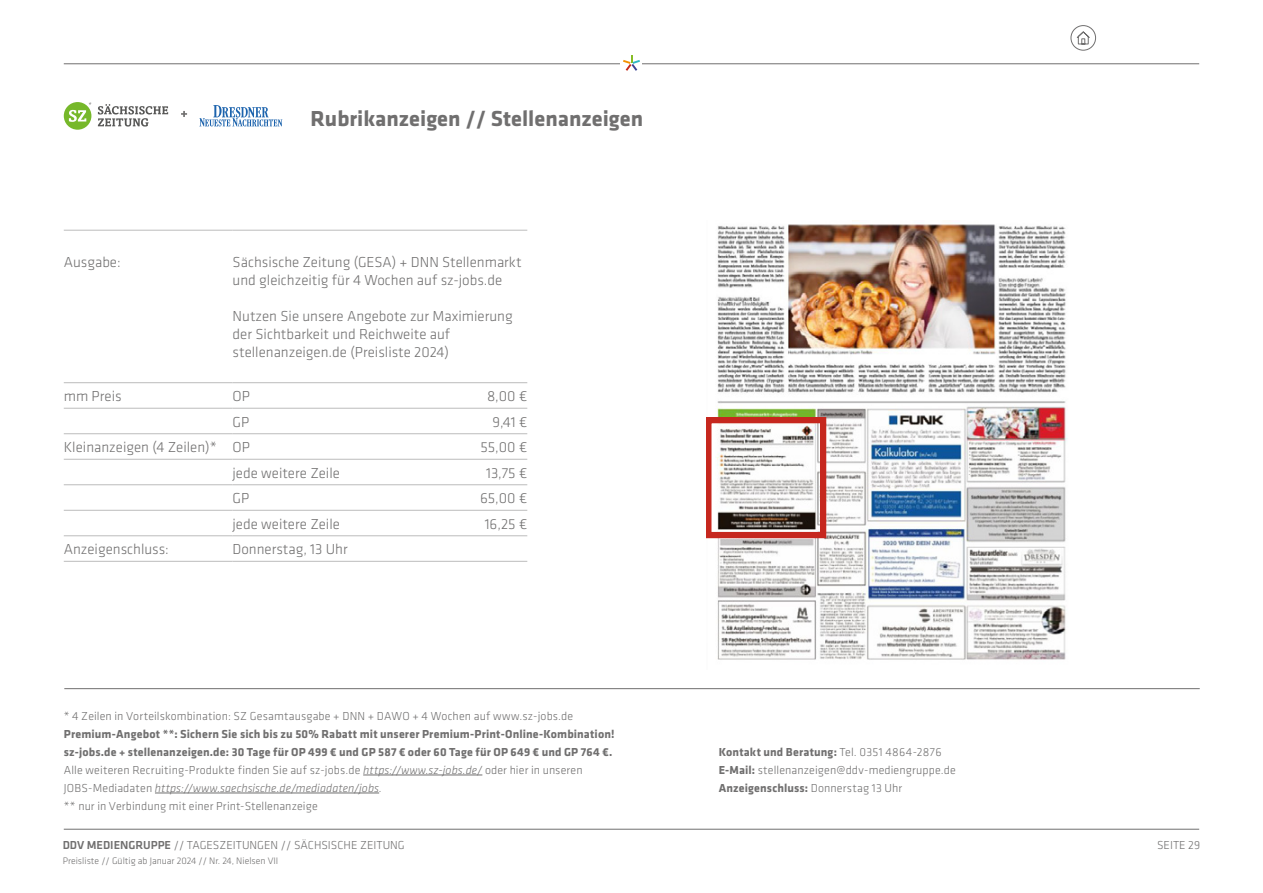
<style>
.page{position:relative;width:1263px;height:893px;background:#fff}
.page>*{position:absolute;margin:0;border:0;box-sizing:border-box;transform-origin:0 0}
.t1{font:700 22.5px "Klavika Basic";color:#706f6f}
.F_Subhead{font:300 15px/18px "Klavika Basic";color:#706f6f}
.Text{font:700 12px/18px "Klavika Basic";letter-spacing:.01em;color:#706f6f}
.Text-2{font:300 12px "Klavika Basic";letter-spacing:.005em;color:#706f6f}
.t2{font:300 9.75px "Klavika Basic";color:#706f6f}
.s1{font-weight:300}
.s2{font-weight:300;font-style:italic}
.s3{font-weight:700}
.s4{font-weight:500}
</style>
<div class="page">
<hr style="left:64px;top:64px;width:1135px;height:1px;background:#706f6f">
<div style="left:621px;top:61px;width:21px;height:7px;background:#fff"></div>
<svg style="left:623px;top:55px;width:17px;height:16px"></svg>
<hr style="left:64px;top:829px;width:1135px;height:1px;background:#706f6f">
<div style="left:1071px;top:25px;width:25px;height:25px;border:1px solid #706f6f;border-radius:50%"></div>
<svg style="left:1076px;top:31px;width:14px;height:13px"></svg>
<hr style="left:64px;top:688px;width:1136px;height:1px;background:#706f6f">
<hr style="left:363px;top:775px;width:119px;height:1px;background:#706f6f">
<hr style="left:155px;top:793px;width:224px;height:1px;background:#706f6f">
<hr style="left:64px;top:230px;width:169px;height:1px;background:#bcbcbc">
<hr style="left:233px;top:230px;width:188px;height:1px;background:#bcbcbc">
<hr style="left:421px;top:230px;width:106px;height:1px;background:#bcbcbc">
<hr style="left:64px;top:382px;width:169px;height:1px;background:#bcbcbc">
<hr style="left:233px;top:382px;width:188px;height:1px;background:#bcbcbc">
<hr style="left:421px;top:382px;width:106px;height:1px;background:#bcbcbc">
<hr style="left:64px;top:408px;width:169px;height:1px;background:#bcbcbc">
<hr style="left:233px;top:408px;width:188px;height:1px;background:#bcbcbc">
<hr style="left:421px;top:408px;width:106px;height:1px;background:#bcbcbc">
<hr style="left:64px;top:433px;width:169px;height:1px;background:#bcbcbc">
<hr style="left:233px;top:433px;width:188px;height:1px;background:#bcbcbc">
<hr style="left:421px;top:433px;width:106px;height:1px;background:#bcbcbc">
<hr style="left:64px;top:459px;width:169px;height:1px;background:#bcbcbc">
<hr style="left:233px;top:459px;width:188px;height:1px;background:#bcbcbc">
<hr style="left:421px;top:459px;width:106px;height:1px;background:#bcbcbc">
<hr style="left:64px;top:484px;width:169px;height:1px;background:#bcbcbc">
<hr style="left:233px;top:484px;width:188px;height:1px;background:#bcbcbc">
<hr style="left:421px;top:484px;width:106px;height:1px;background:#bcbcbc">
<hr style="left:64px;top:510px;width:169px;height:1px;background:#bcbcbc">
<hr style="left:233px;top:510px;width:188px;height:1px;background:#bcbcbc">
<hr style="left:421px;top:510px;width:106px;height:1px;background:#bcbcbc">
<hr style="left:64px;top:535px;width:169px;height:1px;background:#bcbcbc">
<hr style="left:233px;top:535px;width:188px;height:1px;background:#bcbcbc">
<hr style="left:421px;top:535px;width:106px;height:1px;background:#bcbcbc">
<hr style="left:64px;top:561px;width:169px;height:1px;background:#bcbcbc">
<hr style="left:233px;top:561px;width:188px;height:1px;background:#bcbcbc">
<hr style="left:421px;top:561px;width:106px;height:1px;background:#bcbcbc">
<img style="left:708px;top:224px;width:360px;height:436px">
<svg style="left:707px;top:417px;width:119px;height:121px"></svg>
<svg style="left:181px;top:111px;width:6px;height:6px"></svg>
<svg style="left:199px;top:105px;width:83px;height:21px"></svg>
<svg style="left:98px;top:104px;width:70px;height:23px"></svg>
<svg style="left:64px;top:102px;width:27px;height:28px"></svg>
<p class="t1" style="left:310px;top:102px;width:334px">Rubrikanzeigen // Stellenanzeigen</p>
<p class="F_Subhead" style="left:64px;top:253px;width:59px">Ausgabe:</p>
<p class="F_Subhead" style="left:233px;top:253px;width:290px">Sächsische Zeitung (GESA) + DNN Stellenmarkt und gleichzeitig für 4 Wochen auf sz-jobs.de</p>
<p class="F_Subhead" style="left:233px;top:307px;width:282px">Nutzen Sie unsere Angebote zur Maximierung der Sichtbarkeit und Reichweite auf stellenanzeigen.de (Preisliste 2024)</p>
<p class="F_Subhead" style="left:64px;top:387px;width:59px">mm Preis</p>
<p class="F_Subhead" style="left:233px;top:387px;width:19px">OP</p>
<p class="F_Subhead" style="left:487px;top:387px;width:42px">8,00 €</p>
<p class="F_Subhead" style="left:233px;top:412px;width:18px">GP</p>
<p class="F_Subhead" style="left:493px;top:412px;width:36px">9,41 €</p>
<p class="F_Subhead" style="left:64px;top:438px;width:155px">Kleinanzeigen (4 Zeilen)*</p>
<p class="F_Subhead" style="left:233px;top:438px;width:19px">OP</p>
<p class="F_Subhead" style="left:480px;top:438px;width:48px">55,00 €</p>
<p class="F_Subhead" style="left:233px;top:463px;width:109px">jede weitere Zeile</p>
<p class="F_Subhead" style="left:486px;top:463px;width:43px">13,75 €</p>
<p class="F_Subhead" style="left:233px;top:489px;width:18px">GP</p>
<p class="F_Subhead" style="left:480px;top:489px;width:49px">65,00 €</p>
<p class="F_Subhead" style="left:233px;top:514px;width:109px">jede weitere Zeile</p>
<p class="F_Subhead" style="left:485px;top:514px;width:44px">16,25 €</p>
<p class="F_Subhead" style="left:64px;top:540px;width:107px">Anzeigenschluss:</p>
<p class="F_Subhead" style="left:233px;top:540px;width:117px">Donnerstag, 13 Uhr</p>
<p class="Text-2" style="left:64px;top:709px;width:511px">* 4 Zeilen in Vorteilskombination: SZ Gesamtausgabe + DNN + DAWO + 4 Wochen auf www.sz-jobs.de</p>
<p class="Text" style="left:64px;top:724px;width:552px">Premium-Angebot **: Sichern Sie sich bis zu 50% Rabatt mit unserer Premium-Print-Online-Kombination! sz-jobs.de + stellenanzeigen.de: 30 Tage für OP 499 € und GP 587 € oder 60 Tage für OP 649 € und GP 764 €.<br><span class="s1">Alle weiteren Recruiting-Produkte finden Sie auf sz-jobs.de</span> <span class="s2">https://www.sz-jobs.de/</span> <span class="s1">oder hier in unseren JOBS-Mediadaten</span> <span class="s2">https://www.saechsische.de/mediadaten/jobs.<br></span><span class="s1">** nur in Verbindung mit einer Print-Stellenanzeige</span></p>
<p class="Text" style="left:719px;top:742px;width:224px">Kontakt und Beratung: <span class="s1">Tel. 0351 4864-2876</span></p>
<p class="Text-2" style="left:719px;top:763px;width:239px"><span class="s3">E-Mail:</span> stellenanzeigen@ddv-mediengruppe.de</p>
<p class="Text" style="left:719px;top:778px;width:185px">Anzeigenschluss: <span class="s1">Donnerstag 13 Uhr</span></p>
<p class="Text-2" style="left:63px;top:838px;width:344px"><span class="s4">DDV MEDIENGRUPPE</span> // TAGESZEITUNGEN // SÄCHSISCHE ZEITUNG</p>
<p class="Text-2" style="left:1157px;top:838px;width:45px">SEITE 29</p>
<p class="t2" style="left:63px;top:855px;width:217px">Preisliste // Gültig ab Januar 2024 // Nr. 24, Nielsen VII</p>
</div>
